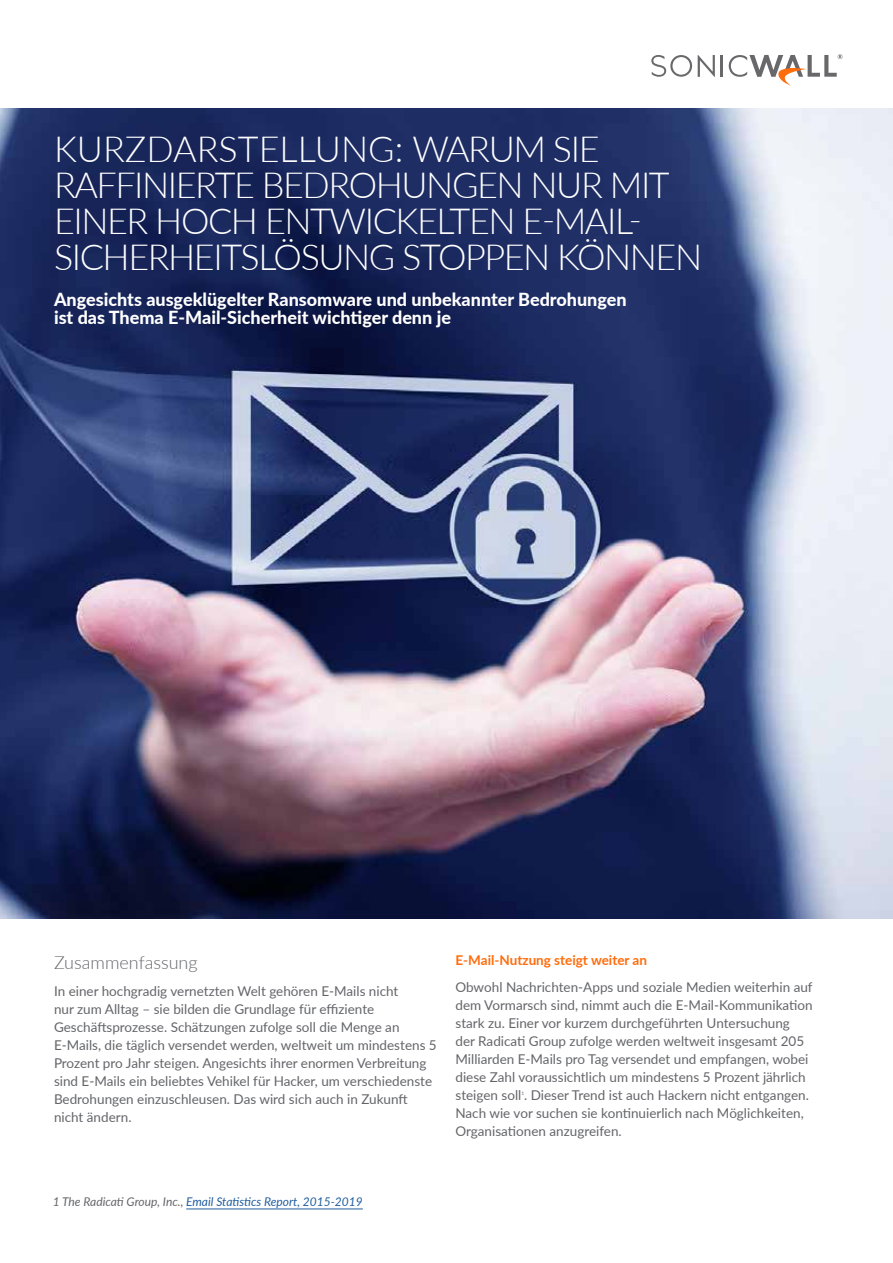
<style>
.page{position:relative;width:893px;height:1263px;background:#fff}
.page>*{position:absolute;margin:0;border:0;box-sizing:border-box;transform-origin:0 0}
.t1{font:300 36px/36px "Lato";letter-spacing:-.04em;color:#fff}
.t2{font:800 18px/18px "Lato";color:#fff}
.t3{font:300 18px "Lato";color:#646569}
.t4{font:13.5px/18px "Lato";color:#646569}
.t5{font:700 13.5px "Lato";color:#ff6c0c}
.t6{font:italic 12px "Lato";color:#215e9e}
.t7{font:4.8px "Lato";color:#646569}
.s1{color:#646569}
</style>
<div class="page">
<svg style="left:698px;top:55px;width:17px;height:22px"></svg>
<hr style="left:721px;top:55px;width:2px;height:22px;background:#68686b">
<svg style="left:651px;top:55px;width:41px;height:22px"></svg>
<svg style="left:729px;top:54px;width:113px;height:32px"></svg>
<img style="left:0;top:108px;width:893px;height:810px">
<hr style="left:186px;top:1209px;width:177px;height:1px;background:#215e9e">
<h1 class="t1" style="left:54px;top:130px;width:650px">KURZDARSTELLUNG: WARUM SIE<br>RAFFINIERTE BEDROHUNGEN NUR MIT<br>EINER HOCH ENTWICKELTEN E-MAIL-<br>SICHERHEITSLÖSUNG STOPPEN KÖNNEN</h1>
<h2 class="t2" style="left:54px;top:290px;width:574px">Angesichts ausgeklügelter Ransomware und unbekannter Bedrohungen ist das Thema E-Mail-Sicherheit wichtiger denn je</h2>
<h2 class="t3" style="left:54px;top:950px;width:145px">ZUSAMMENFASSUNG</h2>
<p class="t4" style="left:54px;top:981px;width:384px">In einer hochgradig vernetzten Welt gehören E-Mails nicht<br>nur zum Alltag – sie bilden die Grundlage für effiziente Geschäftsprozesse. Schätzungen zufolge soll die Menge an E-Mails, die täglich versendet werden, weltweit um mindestens 5<br>Prozent pro Jahr steigen. Angesichts ihrer enormen Verbreitung sind E-Mails ein beliebtes Vehikel für Hacker, um verschiedenste Bedrohungen einzuschleusen. Das wird sich auch in Zukunft nicht ändern.</p>
<p class="t5" style="left:455px;top:950px;width:193px">E-Mail-Nutzung steigt weiter an</p>
<p class="t4" style="left:455px;top:977px;width:359px">Obwohl Nachrichten-Apps und soziale Medien weiterhin auf dem Vormarsch sind, nimmt auch die E-Mail-Kommunikation stark zu. Einer vor kurzem durchgeführten Untersuchung der Radicati Group zufolge werden weltweit insgesamt 205<br>Milliarden E-Mails pro Tag versendet und empfangen, wobei diese Zahl voraussichtlich um mindestens 5 Prozent jährlich steigen soll . Dieser Trend ist auch Hackern nicht entgangen.</p>
<p class="t7" style="left:521px;top:1089px;width:4px">1</p>
<p class="t4" style="left:455px;top:1103px;width:350px">Nach wie vor suchen sie kontinuierlich nach Möglichkeiten,<br>Organisationen anzugreifen.</p>
<p class="t6" style="left:53px;top:1193px;width:312px"><span class="s1">1 The Radicati Group, Inc.,</span> Email Statistics Report, 2015-2019</p>
</div>
